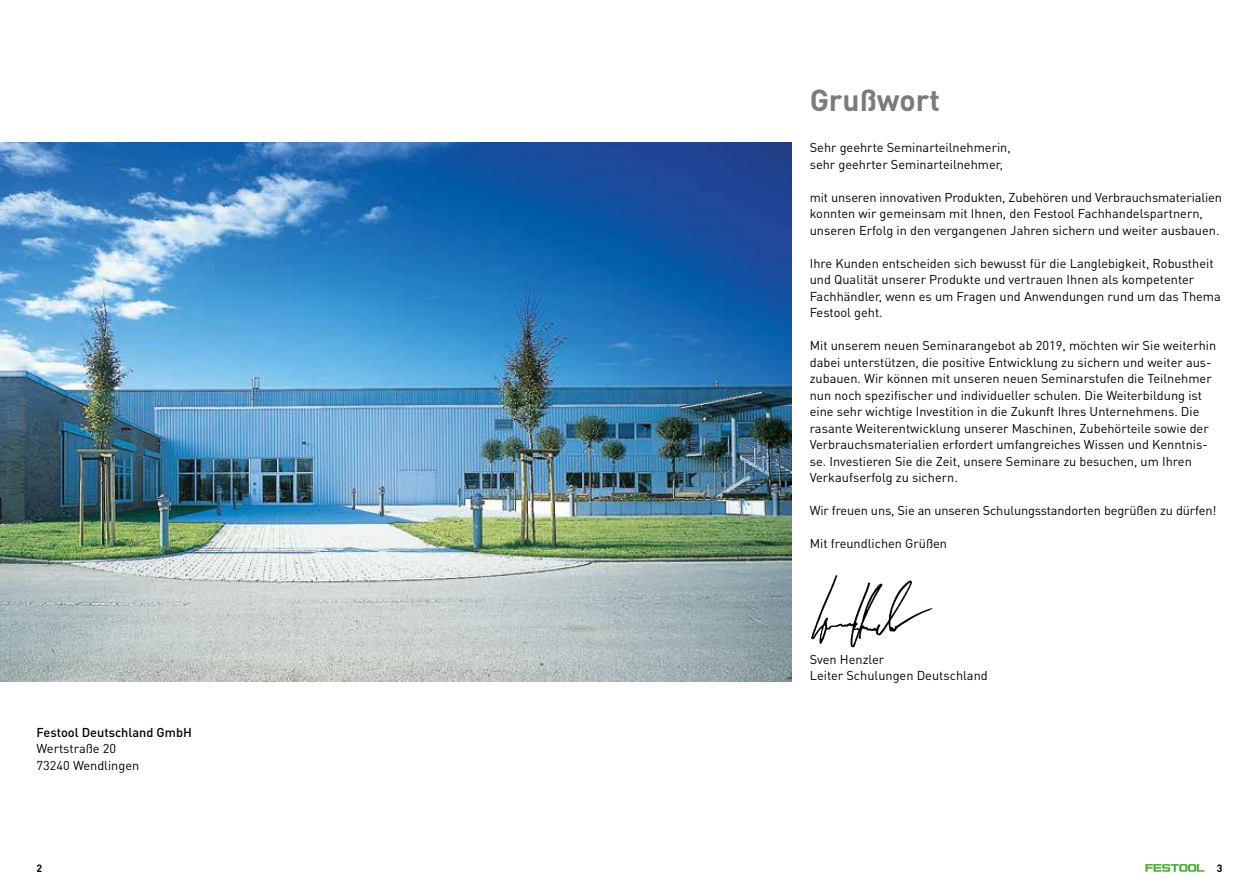
<style>
.page{position:relative;width:1259px;height:893px;background:#fff}
.page>*{position:absolute;margin:0;border:0;box-sizing:border-box;transform-origin:0 0}
.t1{font:700 30px "DIN Pro";color:#7c7b7b}
.t2{font:12.75px/16.5px "DIN Pro";color:#000}
.t3{font:500 12.75px "DIN Pro";color:#000}
.t4{font:700 10.5px "DIN Pro";color:#000}
</style>
<div class="page">
<svg style="left:1145px;top:864px;width:59px;height:8px"></svg>
<img style="left:811px;top:575px;width:122px;height:73px">
<img style="left:0;top:142px;width:791px;height:539px">
<h1 class="t1" style="left:809px;top:79px;width:132px">Grußwort</h1>
<p class="t2" style="left:809px;top:139px;width:203px">Sehr geehrte Seminarteilnehmerin, sehr geehrter Seminarteilnehmer,</p>
<p class="t2" style="left:809px;top:188px;width:414px">mit unseren innovativen Produkten, Zubehören und Verbrauchsmaterialien konnten wir gemeinsam mit Ihnen, den Festool Fachhandelspartnern, unseren Erfolg in den vergangenen Jahren sichern und weiter ausbauen.</p>
<p class="t2" style="left:809px;top:254px;width:412px">Ihre Kunden entscheiden sich bewusst für die Langlebigkeit, Robustheit und Qualität unserer Produkte und vertrauen Ihnen als kompetenter Fachhändler, wenn es um Fragen und Anwendungen rund um das Thema Festool geht.</p>
<p class="t2" style="left:809px;top:337px;width:408px">Mit unserem neuen Seminarangebot ab 2019, möchten wir Sie weiterhin dabei unterstützen, die positive Entwicklung zu sichern und weiter aus&shy;zubauen. Wir können mit unseren neuen Seminarstufen die Teilnehmer nun noch spezifischer und individueller schulen. Die Weiterbildung ist eine sehr wichtige Investition in die Zukunft Ihres Unternehmens. Die rasante Weiterentwicklung unserer Maschinen, Zubehörteile sowie der Verbrauchsmaterialien erfordert umfangreiches Wissen und Kenntnis&shy;se. Investieren Sie die Zeit, unsere Seminare zu besuchen, um Ihren Verkaufserfolg zu sichern.</p>
<p class="t2" style="left:809px;top:502px;width:408px">Wir freuen uns, Sie an unseren Schulungsstandorten begrüßen zu dürfen!</p>
<p class="t2" style="left:809px;top:535px;width:139px">Mit freundlichen Grüßen</p>
<p class="t3" style="left:37px;top:724px;width:157px">Festool Deutschland GmbH</p>
<p class="t2" style="left:37px;top:740px;width:104px">Wertstraße 20<br>73240 Wendlingen</p>
<p class="t2" style="left:809px;top:650px;width:180px">Sven Henzler<br>Leiter Schulungen Deutschland</p>
<p class="t4" style="left:37px;top:861px;width:7px">2</p>
<p class="t4" style="left:1216px;top:861px;width:7px">3</p>
</div>
